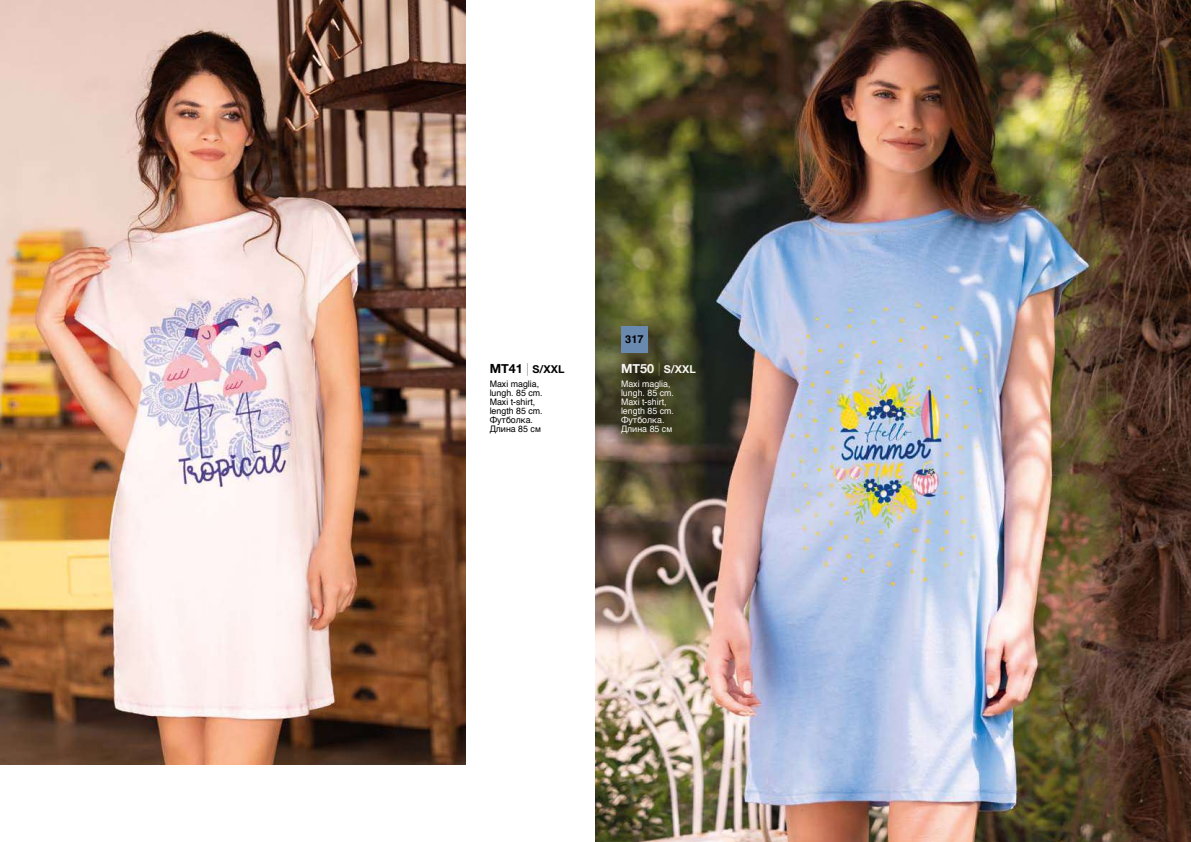
<style>
.page{position:relative;width:1191px;height:842px;background:#fff}
.page>*{position:absolute;margin:0;border:0;box-sizing:border-box;transform-origin:0 0}
.t1{font:700 11px "Helvetica";color:#000}
.t2{font:700 10.8px "Helvetica Neue";color:#000}
.t3{font:700 10.8px "Helvetica Neue";color:#f9f7f4}
.t4{font:9px/9px "Helvetica";color:#000}
.t5{font:9px/9px "Helvetica";color:#f9f7f4}
.s1{font-size:12.6px}
.s2{font-weight:200;font-size:12.6px}
</style>
<div class="page">
<img style="left:0;top:0;width:465px;height:764px">
<img style="left:595px;top:0;width:596px;height:842px">
<div style="left:621px;top:326px;width:27px;height:27px;background:#6989af"></div>
<p class="t2" style="left:489px;top:361px;width:76px"><span class="s1">MT41</span> <span class="s2">|</span> S/XXL</p>
<p class="t4" style="left:489px;top:379px;width:54px">Maxi maglia, lungh. 85 cm.<br>Maxi t-shirt, length 85 cm.<br>Футболка.<br>Длина 85 см</p>
<p class="t1" style="left:625px;top:333px;width:20px">317</p>
<p class="t3" style="left:621px;top:361px;width:76px"><span class="s1">MT50</span> <span class="s2">|</span> S/XXL</p>
<p class="t5" style="left:621px;top:379px;width:54px">Maxi maglia, lungh. 85 cm.<br>Maxi t-shirt, length 85 cm.<br>Футболка.<br>Длина 85 см</p>
</div>
